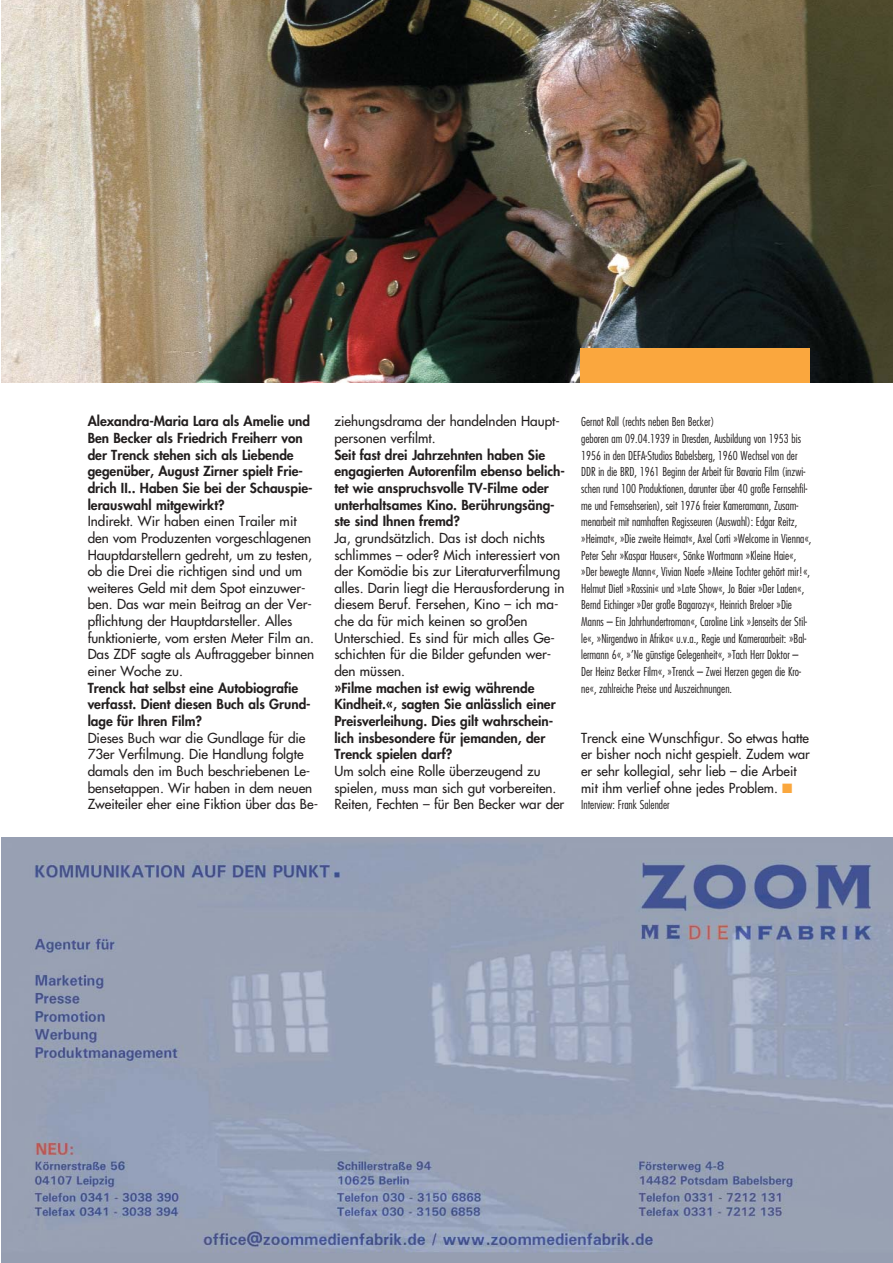
<style>
.page{position:relative;width:893px;height:1263px;background:#fff}
.page>*{position:absolute;margin:0;border:0;box-sizing:border-box;transform-origin:0 0}
.t1{font:13.5px/16.6px "Futura";color:#231f1f}
.t2{font:800 13.5px/16.6px "Futura";color:#231f1f}
.t3{font:300 condensed 12px/16.6px "Futura";color:#231f1f}
.s1{color:#faa73e}
</style>
<div class="page">
<img style="left:1px;top:838px;width:891px;height:425px">
<img style="left:1px;top:0;width:891px;height:383px">
<div style="left:579px;top:349px;width:230px;height:34px;background:#faa73e"></div>
<p class="t1" style="left:334px;top:414px;width:227px">ziehungsdrama der handelnden Haupt&shy;personen verfilmt.</p>
<p class="t2" style="left:334px;top:447px;width:232px">Seit fast drei Jahrzehnten haben Sie engagierten Autorenfilm ebenso belich&shy;tet wie anspruchsvolle TV-Filme oder unterhaltsames Kino. Berührungsäng&shy;ste sind Ihnen fremd?</p>
<p class="t1" style="left:334px;top:530px;width:232px">Ja, grundsätzlich. Das ist doch nichts schlimmes – oder? Mich interessiert von der Komödie bis zur Literaturverfilmung alles. Darin liegt die Herausforderung in diesem Beruf. Fersehen, Kino – ich ma&shy;che da für mich keinen so großen Unterschied. Es sind für mich alles Ge&shy;schichten für die Bilder gefunden wer&shy;den müssen.</p>
<p class="t2" style="left:334px;top:680px;width:223px">»Filme machen ist ewig währende Kindheit.«, sagten Sie anlässlich einer Preisverleihung. Dies gilt wahrschein&shy;lich insbesondere für jemanden, der Trenck spielen darf?</p>
<p class="t1" style="left:334px;top:764px;width:231px">Um solch eine Rolle überzeugend zu spielen, muss man sich gut vorbereiten.<br>Reiten, Fechten – für Ben Becker war der</p>
<p class="t2" style="left:88px;top:414px;width:226px">Alexandra-Maria Lara als Amelie und Ben Becker als Friedrich Freiherr von der Trenck stehen sich als Liebende gegenüber, August Zirner spielt Frie&shy;drich II.. Haben Sie bei der Schauspie&shy;lerauswahl mitgewirkt?</p>
<p class="t1" style="left:88px;top:514px;width:228px">Indirekt. Wir haben einen Trailer mit den vom Produzenten vorgeschlagenen Hauptdarstellern gedreht, um zu testen, ob die Drei die richtigen sind und um weiteres Geld mit dem Spot einzuwer&shy;ben. Das war mein Beitrag an der Ver&shy;pflichtung der Hauptdarsteller. Alles funktionierte, vom ersten Meter Film an.<br>Das ZDF sagte als Auftraggeber binnen einer Woche zu.</p>
<p class="t2" style="left:88px;top:680px;width:224px">Trenck hat selbst eine Autobiografie verfasst. Dient diesen Buch als Grund&shy;lage für Ihren Film?</p>
<p class="t1" style="left:88px;top:730px;width:232px">Dieses Buch war die Gundlage für die 73er Verfilmung. Die Handlung folgte damals den im Buch beschriebenen Le&shy;bensetappen. Wir haben in dem neuen Zweiteiler eher eine Fiktion über das Be-</p>
<p class="t1" style="left:581px;top:730px;width:230px">Trenck eine Wunschfigur. So etwas hatte er bisher noch nicht gespielt. Zudem war er sehr kollegial, sehr lieb – die Arbeit mit ihm verlief ohne jedes Problem. <span class="s1">■</span></p>
<p class="t3" style="left:581px;top:414px;width:232px">Gernot Roll (rechts neben Ben Becker)<br>geboren am 09.04.1939 in Dresden, Ausbildung von 1953 bis 1956 in den DEFA-Studios Babelsberg, 1960 Wechsel von der DDR in die BRD, 1961 Beginn der Arbeit für Bavaria Film (inzwi&shy;schen rund 100 Produktionen, darunter über 40 große Fernsehfil&shy;me und Fernsehserien), seit 1976 freier Kameramann, Zusam&shy;menarbeit mit namhaften Regisseuren (Auswahl): Edgar Reitz, »Heimat«, »Die zweite Heimat«, Axel Corti »Welcome in Vienna«, Peter Sehr »Kaspar Hauser«, Sönke Wortmann »Kleine Haie«, »Der bewegte Mann«, Vivian Naefe »Meine Tochter gehört mir!«, Helmut Dietl »Rossini« und »Late Show«, Jo Baier »Der Laden«, Bernd Eichinger »Der große Bagarozy«, Heinrich Breloer »Die Manns – Ein Jahrhundertroman«, Caroline Link »Jenseits der Stil&shy;le«, »Nirgendwo in Afrika« u.v.a., Regie und Kameraarbeit: »Bal&shy;lermann 6«, »’Ne günstige Gelegenheit«, »Tach Herr Doktor – Der Heinz Becker Film«, »Trenck – Zwei Herzen gegen die Kro&shy;ne«, zahlreiche Preise und Auszeichnungen.</p>
<p class="t3" style="left:581px;top:797px;width:90px">Interview: Frank Salender</p>
</div>
